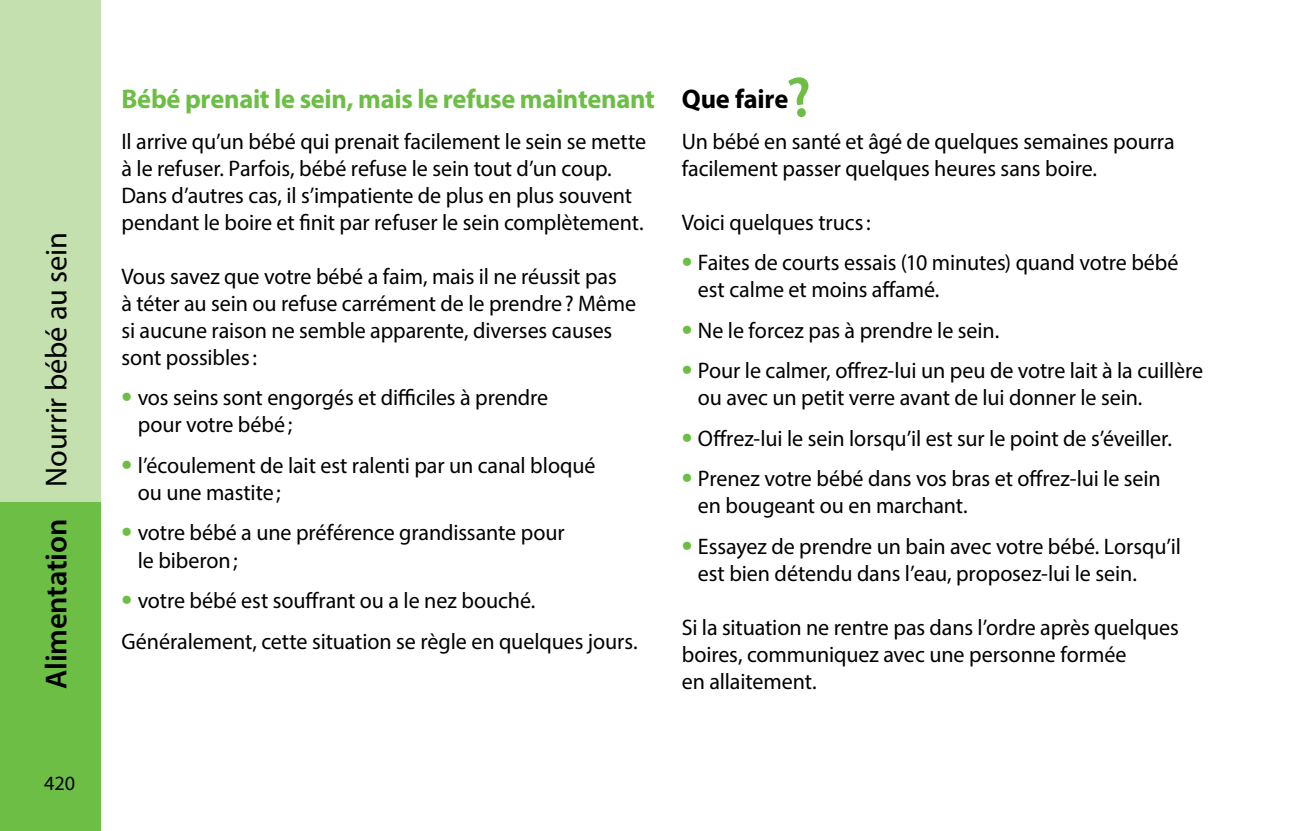
<style>
.page{position:relative;width:1296px;height:831px;background:#fff}
.page>*{position:absolute;margin:0;border:0;box-sizing:border-box;transform-origin:0 0}
.t1{font:30.38px "Myriad Pro";letter-spacing:-.005em;color:#000}
.t2{font:600 30.38px "Myriad Pro";letter-spacing:-.01em;color:#000}
.t3{font:700 27px "Myriad Pro";letter-spacing:-.01em;color:#6cbe45}
.t4{font:700 27px "Myriad Pro";letter-spacing:-.005em;color:#000}
.t5{font:22.5px/27px "Myriad Pro";letter-spacing:-.005em;color:#000}
.t6{font:20.25px "Myriad Pro";color:#000}
.s1{font-weight:700;font-size:31.5px;color:#6cbe45}
</style>
<div class="page">
<div style="left:0;top:0;width:100px;height:502px;background:#c3e0ae"></div>
<div style="left:0;top:502px;width:100px;height:328px;background:#6cbe45"></div>
<svg style="left:788px;top:77px;width:21px;height:40px"></svg>
<h1 class="t1" style="left:38px;top:486px;width:256px;rotate:-90deg">Nourrir bébé au sein</h1>
<h1 class="t2" style="left:37px;top:688px;width:172px;rotate:-90deg">Alimentation</h1>
<p class="t6" style="left:44px;top:770px;width:33px">420</p>
<p class="t3" style="left:122px;top:81px;width:535px">Bébé prenait le sein, mais le refuse maintenant</p>
<p class="t5" style="left:122px;top:127px;width:526px">Il arrive qu’un bébé qui prenait facilement le sein se mette à le refuser. Parfois, bébé refuse le sein tout d’un coup.<br>Dans d’autres cas, il s’impatiente de plus en plus souvent pendant le boire et finit par refuser le sein complètement.</p>
<p class="t5" style="left:122px;top:262px;width:516px">Vous savez que votre bébé a faim, mais il ne réussit pas<br>à téter au sein ou refuse carrément de le prendre? Même si aucune raison ne semble apparente, diverses causes sont possibles:</p>
<p class="t5" style="left:138px;top:384px;width:412px;text-indent:-16px"><span class="s1">•</span> vos seins sont engorgés et difficiles à prendre pour votre bébé;</p>
<p class="t5" style="left:138px;top:451px;width:459px;text-indent:-16px"><span class="s1">•</span> l’écoulement de lait est ralenti par un canal bloqué ou une mastite;</p>
<p class="t5" style="left:138px;top:519px;width:428px;text-indent:-16px"><span class="s1">•</span> votre bébé a une préférence grandissante pour le biberon;</p>
<p class="t5" style="left:121px;top:579px;width:518px;line-height:40.5px"><span class="s1">•</span> votre bébé est souffrant ou a le nez bouché.<br>Généralement, cette situation se règle en quelques jours.</p>
<p class="t4" style="left:682px;top:81px;width:108px">Que faire</p>
<p class="t5" style="left:682px;top:127px;width:495px">Un bébé en santé et âgé de quelques semaines pourra facilement passer quelques heures sans boire.</p>
<p class="t5" style="left:682px;top:208px;width:190px">Voici quelques trucs:</p>
<p class="t5" style="left:698px;top:249px;width:482px;text-indent:-16px"><span class="s1">•</span> Faites de courts essais (10 minutes) quand votre bébé est calme et moins affamé.</p>
<p class="t5" style="left:682px;top:316px;width:319px"><span class="s1">•</span> Ne le forcez pas à prendre le sein.</p>
<p class="t5" style="left:698px;top:357px;width:507px;text-indent:-16px"><span class="s1">•</span> Pour le calmer, offrez-lui un peu de votre lait à la cuillère ou avec un petit verre avant de lui donner le sein.</p>
<p class="t5" style="left:682px;top:424px;width:492px"><span class="s1">•</span> Offrez-lui le sein lorsqu’il est sur le point de s’éveiller.</p>
<p class="t5" style="left:698px;top:465px;width:464px;text-indent:-16px"><span class="s1">•</span> Prenez votre bébé dans vos bras et offrez-lui le sein en bougeant ou en marchant.</p>
<p class="t5" style="left:698px;top:532px;width:485px;text-indent:-16px"><span class="s1">•</span> Essayez de prendre un bain avec votre bébé. Lorsqu’il est bien détendu dans l’eau, proposez-lui le sein.</p>
<p class="t5" style="left:682px;top:613px;width:499px">Si la situation ne rentre pas dans l’ordre après quelques boires, communiquez avec une personne formée<br>en allaitement.</p>
</div>
